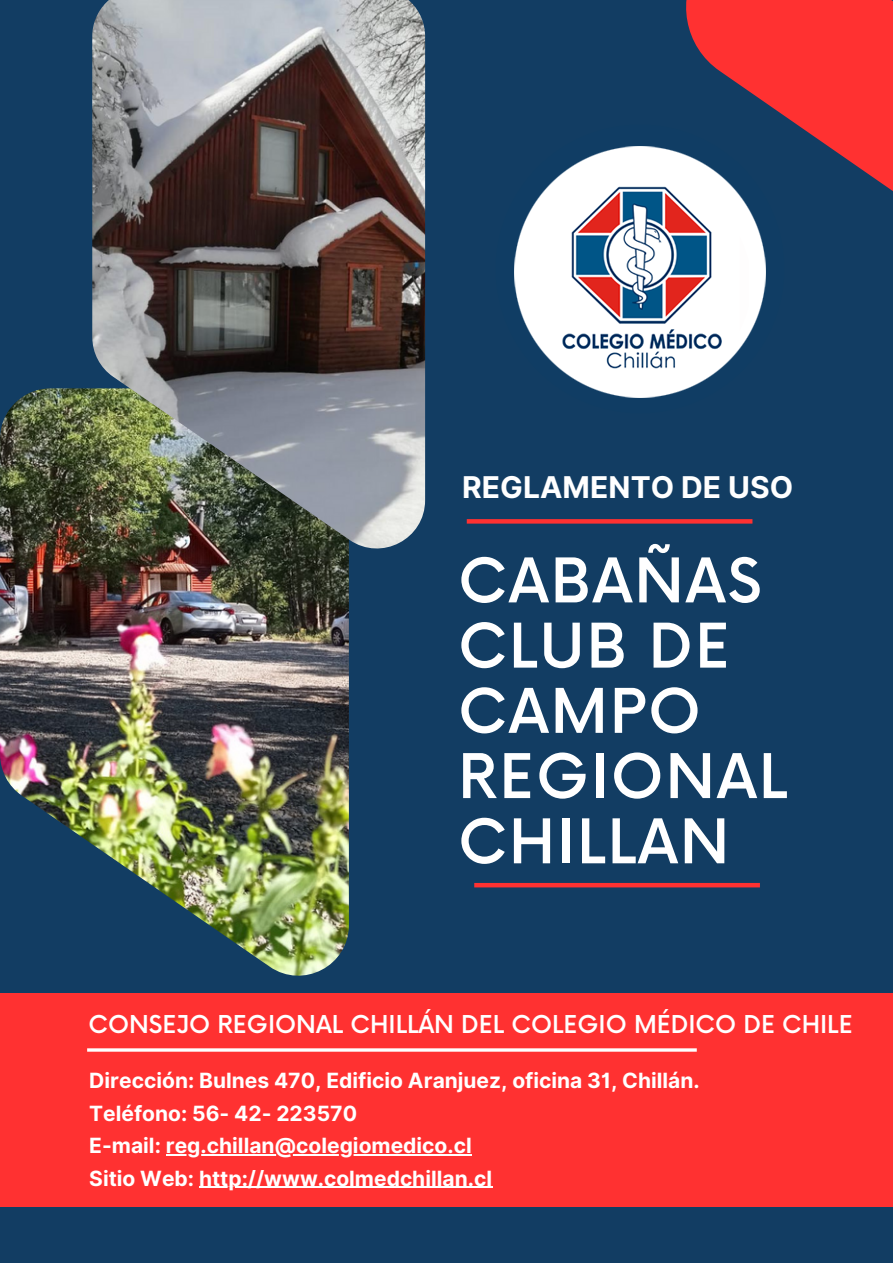
<style>
.page{position:relative;width:893px;height:1264px;background:#fff}
.page>*{position:absolute;margin:0;border:0;box-sizing:border-box;transform-origin:0 0}
.t1{font:500 60px/65.2px "Now";letter-spacing:.035em;color:#fff}
.t2{font:700 30px "Inter";color:#fff}
.t3{font:500 24px "Now";color:#fff}
.t4{font:700 21px "Inter";color:#fff}
</style>
<div class="page">
<div style="left:0;top:0;width:892px;height:1262px;background:#123d63"></div>
<div style="left:0;top:993px;width:892px;height:213px;background:#ff3131"></div>
<svg style="left:686px;top:0;width:206px;height:191px;fill:#ff3131"></svg>
<hr style="left:166px;top:1154px;width:305px;height:1px;background:#fff">
<hr style="left:199px;top:1186px;width:293px;height:1px;background:#fff">
<img style="left:495px;top:124px;width:289px;height:289px;border-radius:50%">
<img style="left:0;top:388px;width:349px;height:587px">
<img style="left:92px;top:0;width:333px;height:548px">
<svg style="left:466px;top:519px;width:286px;height:4px"></svg>
<hr style="left:474px;top:883px;width:285px;height:4px;background:#ff3131">
<hr style="left:87px;top:1048px;width:609px;height:3px;background:#fff">
<p class="t2" style="left:462px;top:469px;width:332px">REGLAMENTO DE USO</p>
<p class="t1" style="left:458px;top:551px;width:330px">CABAÑAS<br>CLUB DE<br>CAMPO<br>REGIONAL<br>CHILLAN</p>
<p class="t3" style="left:89px;top:1011px;width:765px">CONSEJO REGIONAL CHILLÁN DEL COLEGIO MÉDICO DE CHILE</p>
<p class="t4" style="left:89px;top:1067px;width:612px">Dirección: Bulnes 470, Edificio Aranjuez, oficina 31, Chillán.</p>
<p class="t4" style="left:89px;top:1100px;width:269px">Teléfono: 56- 42- 223570</p>
<p class="t4" style="left:89px;top:1132px;width:384px">E-mail: reg.chillan@colegiomedico.cl</p>
<p class="t4" style="left:89px;top:1165px;width:404px">Sitio Web: http://www.colmedchillan.cl</p>
</div>
